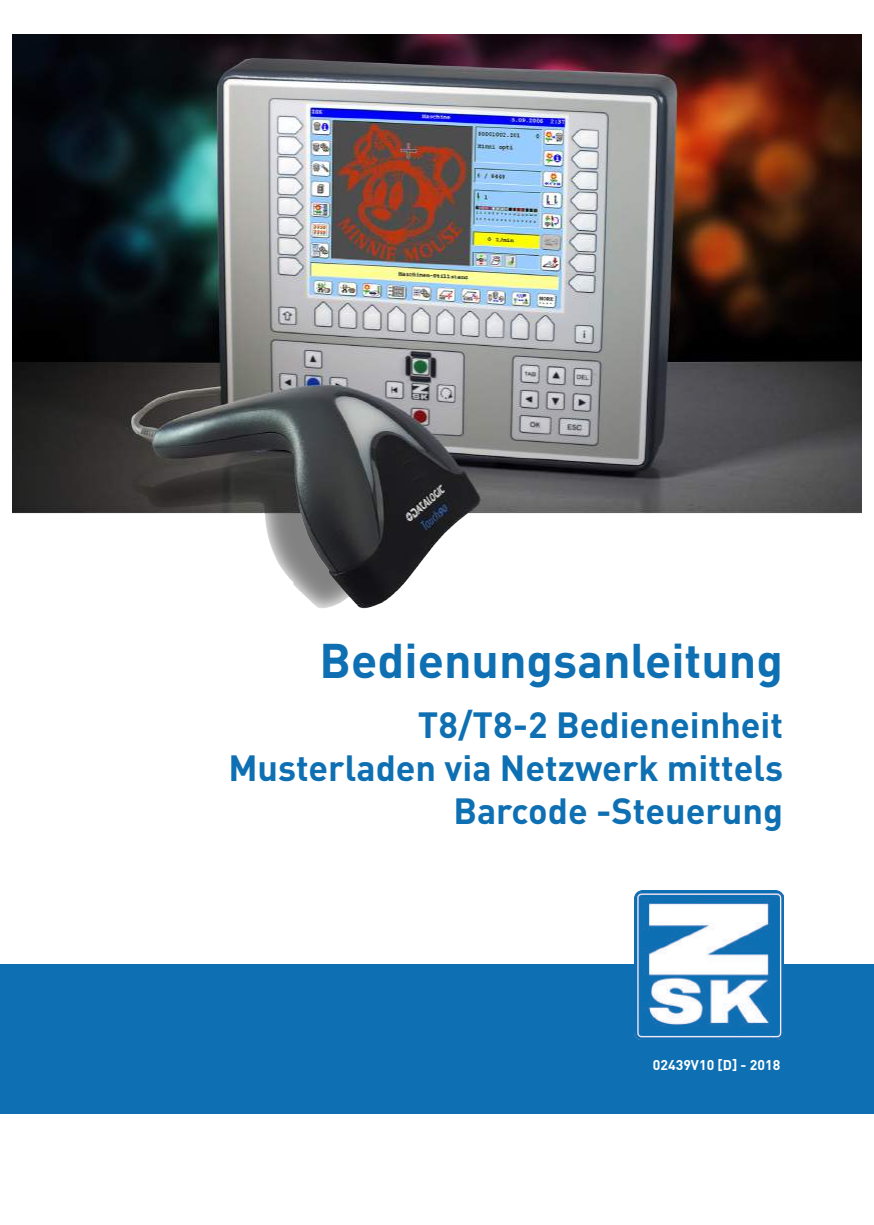
<style>
.page{position:relative;width:874px;height:1225px;background:#fff}
.page>*{position:absolute;margin:0;border:0;box-sizing:border-box;transform-origin:0 0}
.t1{font:700 48px "DIN Pro";color:#0e70b3}
.t2{font:700 36px/43.2px "DIN Pro";color:#0e70b3;text-align:right}
.t3{font:700 14px "DIN Pro";color:#fff}
</style>
<div class="page">
<div style="left:0;top:964px;width:873px;height:149px;background:#0e70b3"></div>
<img style="left:12px;top:34px;width:849px;height:575px">
<img style="left:634px;top:890px;width:148px;height:149px">
<h1 class="t1" style="left:319px;top:627px;width:465px">Bedienungsanleitung</h1>
<p class="t2" style="left:228px;top:701px;width:556px">T8/T8-2 Bedieneinheit<br>Musterladen via Netzwerk mittels<br>Barcode -Steuerung</p>
<p class="t3" style="left:652px;top:1055px;width:129px">02439V10 [D] - 2018</p>
</div>
